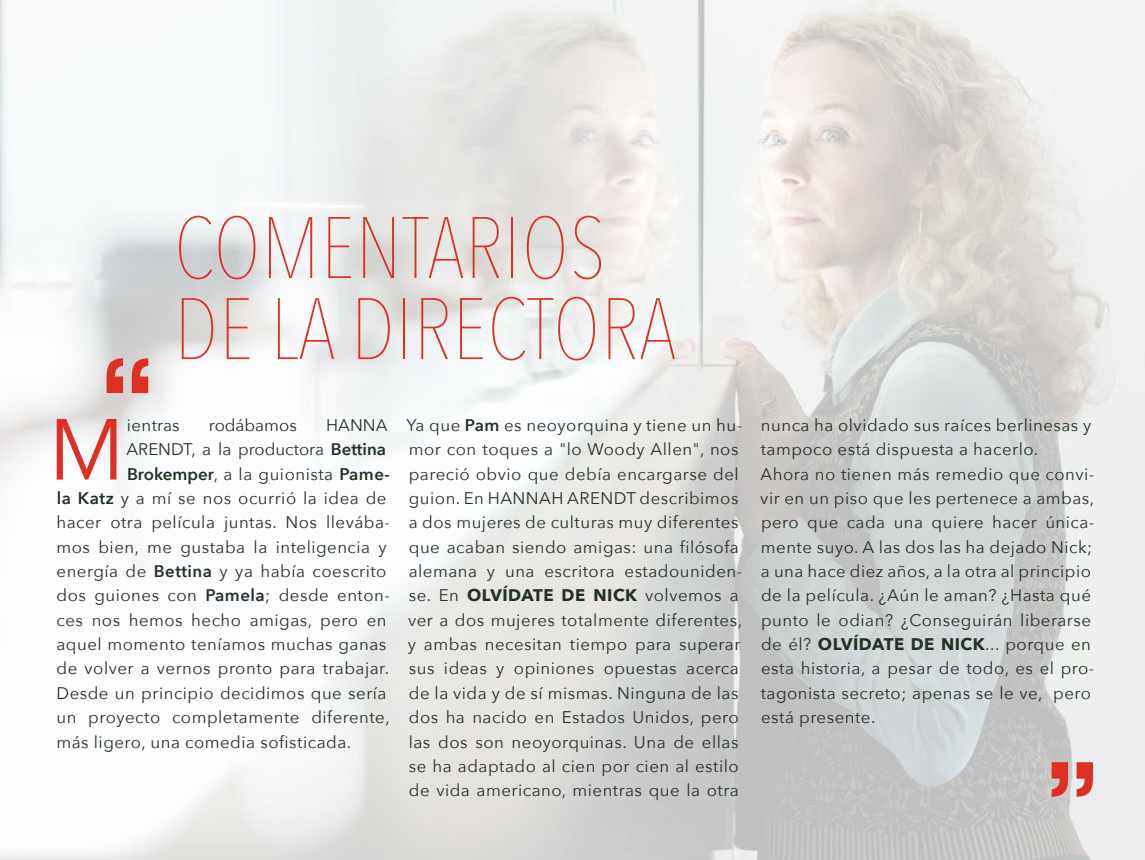
<style>
.page{position:relative;width:1145px;height:860px;background:#fff}
.page>*{position:absolute;margin:0;border:0;box-sizing:border-box;transform-origin:0 0}
.t1{font:200 86.1px/81.1px "Avenir Next Condensed";letter-spacing:.01em;color:#dc3025}
.t2{font:85.6px "Avenir Next";color:#dc3025}
.t3{font:16.8px/24.4px "Avenir Next";letter-spacing:.03em;color:#233124}
.t4{font:16.8px "Avenir Next";color:#233124}
.t5{font:600 16.8px "Avenir Next";color:#233124}
.s1{font-weight:600}
.s2{font-weight:400}
.s3{font-weight:700}
</style>
<div class="page">
<img style="left:0;top:0;width:1145px;height:860px">
<svg style="left:107px;top:358px;width:41px;height:35px"></svg>
<svg style="left:1052px;top:762px;width:41px;height:35px"></svg>
<h1 class="t1" style="left:174px;top:208px;width:503px">COMENTARIOS<br>DE LA DIRECTORA</h1>
<h2 class="t2" style="left:49px;top:378px;width:77px">M</h2>
<p class="t3" style="left:127px;top:412px;width:54px">ientras</p>
<p class="t3" style="left:209px;top:412px;width:89px">rodábamos</p>
<p class="t3" style="left:326px;top:412px;width:63px">Hanna</p>
<p class="t4" style="left:127px;top:435px;width:261px">Aren dt, a la productora <span class="s1">Bettina</span></p>
<p class="t5" style="left:127px;top:459px;width:264px">Brokemper<span class="s2">, a la guionista</span> Pame-</p>
<p class="t3" style="left:57px;top:485px;width:331px"><span class="s1">la Katz</span> y a mí se nos ocurrió la idea de</p>
<p class="t3" style="left:57px;top:510px;width:335px">hacer otra película juntas. Nos llevába-</p>
<p class="t3" style="left:56px;top:534px;width:332px">mos bien, me gustaba la inteligencia y</p>
<p class="t3" style="left:57px;top:558px;width:331px">energía de <span class="s1">Bettina</span> y ya había coescrito</p>
<p class="t3" style="left:57px;top:583px;width:335px">dos guiones con <span class="s1">Pamela</span>; desde enton-</p>
<p class="t3" style="left:57px;top:607px;width:331px">ces nos hemos hecho amigas, pero en</p>
<p class="t3" style="left:56px;top:631px;width:331px">aquel momento teníamos muchas ganas</p>
<p class="t3" style="left:57px;top:656px;width:334px">de volver a vernos pronto para trabajar.</p>
<p class="t3" style="left:56px;top:680px;width:332px">Desde un principio decidimos que sería</p>
<p class="t3" style="left:56px;top:704px;width:335px">un proyecto completamente diferente,</p>
<p class="t3" style="left:56px;top:729px;width:296px">más ligero, una comedia sofisticada.</p>
<p class="t3" style="left:406px;top:412px;width:337px">Ya que <span class="s1">Pam</span> es neoyorquina y tiene un hu&shy;mor con toques a "lo Woody Allen", nos pareció obvio que debía encargarse del guion. En Hannah Aren dt describimos a dos mujeres de culturas muy diferentes que acaban siendo amigas: una filósofa alemana y una escritora estadouniden&shy;se. En <span class="s3">Olvídate de Nick</span> volvemos a ver a dos mujeres totalmente diferentes, y ambas necesitan tiempo para superar sus ideas y opiniones opuestas acerca de la vida y de sí mismas. Ninguna de las dos ha nacido en Estados Unidos, pero las dos son neoyorquinas. Una de ellas se ha adaptado al cien por cien al estilo de vida americano, mientras que la otra</p>
<p class="t3" style="left:760px;top:412px;width:336px">nunca ha olvidado sus raíces berlinesas y tampoco está dispuesta a hacerlo.<br>Ahora no tienen más remedio que convi&shy;vir en un piso que les pertenece a ambas, pero que cada una quiere hacer única&shy;mente suyo. A las dos las ha dejado Nick; a una hace diez años, a la otra al principio de la película. ¿Aún le aman? ¿Hasta qué punto le odian? ¿Conseguirán liberarse de él? <span class="s3">OLVÍDATE</span></p>
<p class="t3" style="left:761px;top:631px;width:335px;text-indent:150px"><span class="s3">DE NICK</span>... porque en esta historia, a pesar de todo, es el pro&shy;tagonista secreto; apenas se le ve, pero está presente.</p>
</div>
